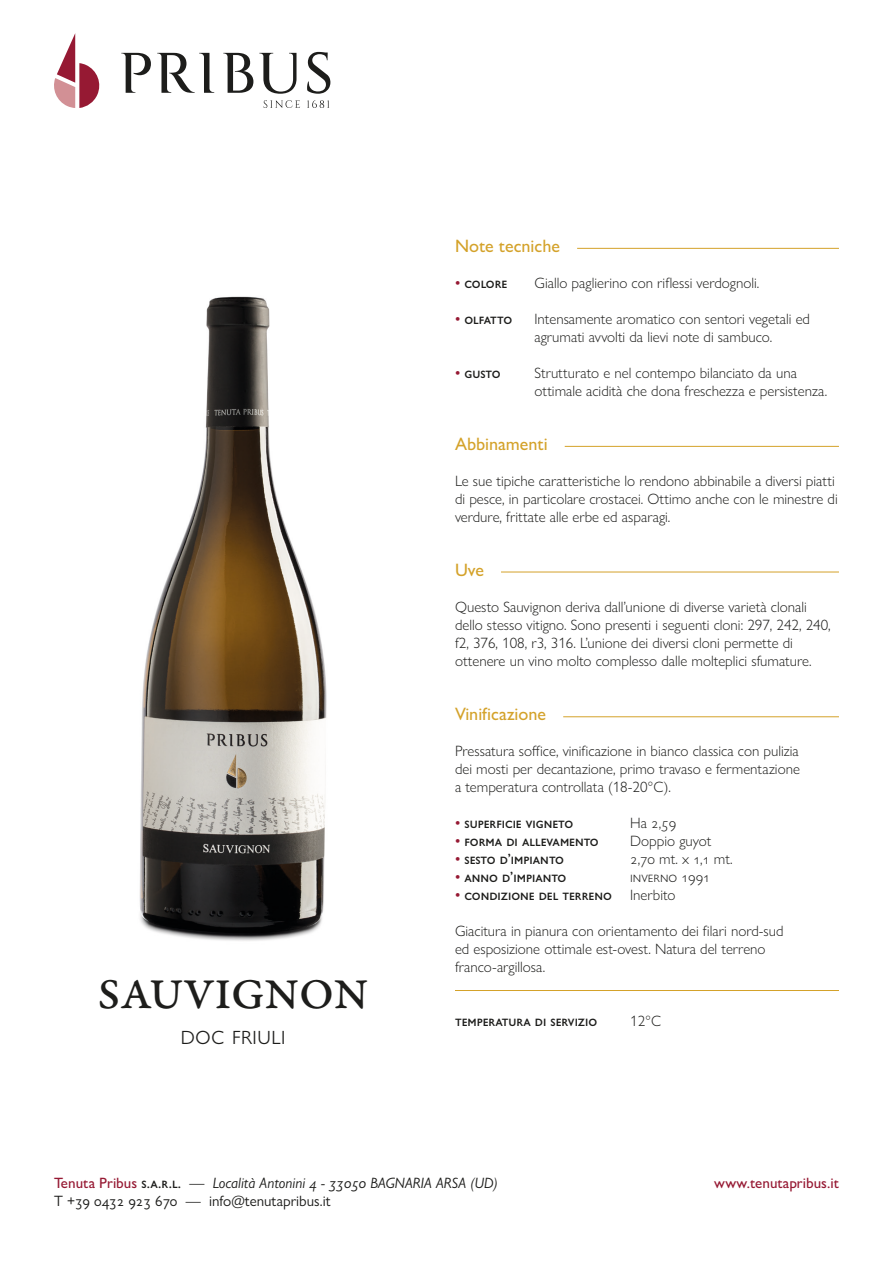
<style>
.page{position:relative;width:893px;height:1263px;background:#fff}
.page>*{position:absolute;margin:0;border:0;box-sizing:border-box;transform-origin:0 0}
.t1{font:45px "Garamond Premr Pro Med Capt";color:#1d1d1b}
.t2{font:300 27px "Gill Sans Nova";color:#1d1d1b}
.t3{font:500 18px "Gill Sans Nova";color:#d4a22a}
.t4{font:300 15px/18px "Gill Sans Nova";color:#1d1d1b}
.t5{font:500 15px "Gill Sans Nova";color:#1d1d1b}
.t6{font:italic 15px/18px "Gill Sans Nova";color:#1d1d1b}
.t7{font:500 15px "Gill Sans Nova";color:#961933}
.s1{color:#961933}
.s2{font-weight:500;font-style:normal;color:#961933}
.s3{font-weight:500;font-style:normal}
.s4{font-style:normal}
</style>
<div class="page">
<svg style="left:121px;top:53px;width:30px;height:40px"></svg>
<svg style="left:157px;top:53px;width:57px;height:40px"></svg>
<svg style="left:223px;top:53px;width:30px;height:40px"></svg>
<svg style="left:259px;top:53px;width:37px;height:41px"></svg>
<svg style="left:307px;top:52px;width:23px;height:42px"></svg>
<svg style="left:54px;top:33px;width:46px;height:75px"></svg>
<svg style="left:264px;top:100px;width:36px;height:8px"></svg>
<svg style="left:307px;top:100px;width:22px;height:8px"></svg>
<hr style="left:577px;top:248px;width:262px;height:1px;background:#d4a22a">
<hr style="left:565px;top:446px;width:274px;height:1px;background:#d4a22a">
<hr style="left:501px;top:572px;width:338px;height:1px;background:#d4a22a">
<hr style="left:563px;top:716px;width:276px;height:1px;background:#d4a22a">
<hr style="left:455px;top:990px;width:384px;height:1px;background:#d4a22a">
<img style="left:139px;top:296px;width:188px;height:645px">
<p class="t3" style="left:455px;top:235px;width:107px">Note tecniche</p>
<p class="t5" style="left:455px;top:274px;width:54px"><span class="s1">•</span> COLORE</p>
<p class="t5" style="left:455px;top:310px;width:59px"><span class="s1">•</span> OLFATTO</p>
<p class="t5" style="left:455px;top:364px;width:47px"><span class="s1">•</span> GUSTO</p>
<p class="t4" style="left:534px;top:274px;width:226px">Giallo paglierino con riflessi verdognoli.</p>
<p class="t4" style="left:534px;top:310px;width:277px">Intensamente aromatico con sentori vegetali ed agrumati avvolti da lievi note di sambuco.</p>
<p class="t4" style="left:534px;top:364px;width:294px">Strutturato e nel contempo bilanciato da una ottimale acidità che dona freschezza e persistenza.</p>
<p class="t3" style="left:455px;top:433px;width:94px">Abbinamenti</p>
<p class="t4" style="left:455px;top:472px;width:384px">Le sue tipiche caratteristiche lo rendono abbinabile a diversi piatti di pesce, in particolare crostacei. Ottimo anche con le minestre di verdure, frittate alle erbe ed asparagi.</p>
<p class="t3" style="left:455px;top:559px;width:30px">Uve</p>
<p class="t4" style="left:455px;top:598px;width:377px">Questo Sauvignon deriva dall’unione di diverse varietà clonali dello stesso vitigno. Sono presenti i seguenti cloni: 297, 242, 240,</p>
<p class="t4" style="left:455px;top:634px;width:339px">f2, 376, 108, r3, 316. L’unione dei diversi cloni permette di</p>
<p class="t4" style="left:455px;top:652px;width:358px">ottenere un vino molto complesso dalle molteplici sfumature.</p>
<p class="t3" style="left:455px;top:703px;width:93px">Vinificazione</p>
<p class="t4" style="left:455px;top:742px;width:345px">Pressatura soffice, vinificazione in bianco classica con pulizia</p>
<p class="t4" style="left:455px;top:760px;width:346px">dei mosti per decantazione, primo travaso e fermentazione</p>
<p class="t4" style="left:455px;top:778px;width:217px">a temperatura controllata (18-20°C).</p>
<p class="t1" style="left:98px;top:967px;width:272px">SAUVIGNON</p>
<p class="t2" style="left:181px;top:1018px;width:107px">DOC FRIULI</p>
<p class="t4" style="left:630px;top:814px;width:48px">Ha 2,59</p>
<p class="t4" style="left:630px;top:832px;width:83px">Doppio guyot</p>
<p class="t4" style="left:630px;top:850px;width:104px">2,70 mt. x 1,1 mt.</p>
<p class="t4" style="left:630px;top:868px;width:81px">Inverno 1991</p>
<p class="t5" style="left:455px;top:814px;width:120px"><span class="s1">•</span> SUPERFICIE VIGNETO</p>
<p class="t5" style="left:455px;top:832px;width:145px"><span class="s1">•</span> FORMA DI ALLEVAMENTO</p>
<p class="t5" style="left:455px;top:850px;width:110px"><span class="s1">•</span> SESTO D’IMPIANTO</p>
<p class="t5" style="left:455px;top:868px;width:113px"><span class="s1">•</span> ANNO D’IMPIANTO</p>
<p class="t5" style="left:455px;top:886px;width:158px"><span class="s1">•</span> CONDIZIONE DEL TERRENO</p>
<p class="t4" style="left:630px;top:886px;width:47px">Inerbito</p>
<p class="t4" style="left:455px;top:922px;width:330px">Giacitura in pianura con orientamento dei filari nord-sud</p>
<p class="t4" style="left:455px;top:940px;width:312px">ed esposizione ottimale est-ovest. Natura del terreno</p>
<p class="t4" style="left:455px;top:958px;width:92px">franco-argillosa.</p>
<p class="t5" style="left:455px;top:1012px;width:144px">TEMPERATURA DI SERVIZIO</p>
<p class="t4" style="left:630px;top:1012px;width:32px">12°C</p>
<p class="t6" style="left:54px;top:1174px;width:445px"><span class="s2">Tenuta Pribus</span> <span class="s3">S.A.R.L.</span> <span class="s4">—</span> Località Antonini 4 - 33050 BAGNARIA ARSA (UD)<br><span class="s4">T +39 0432 923 670 — info@tenutapribus.it</span></p>
<p class="t7" style="left:714px;top:1174px;width:126px">www.tenutapribus.it</p>
</div>
